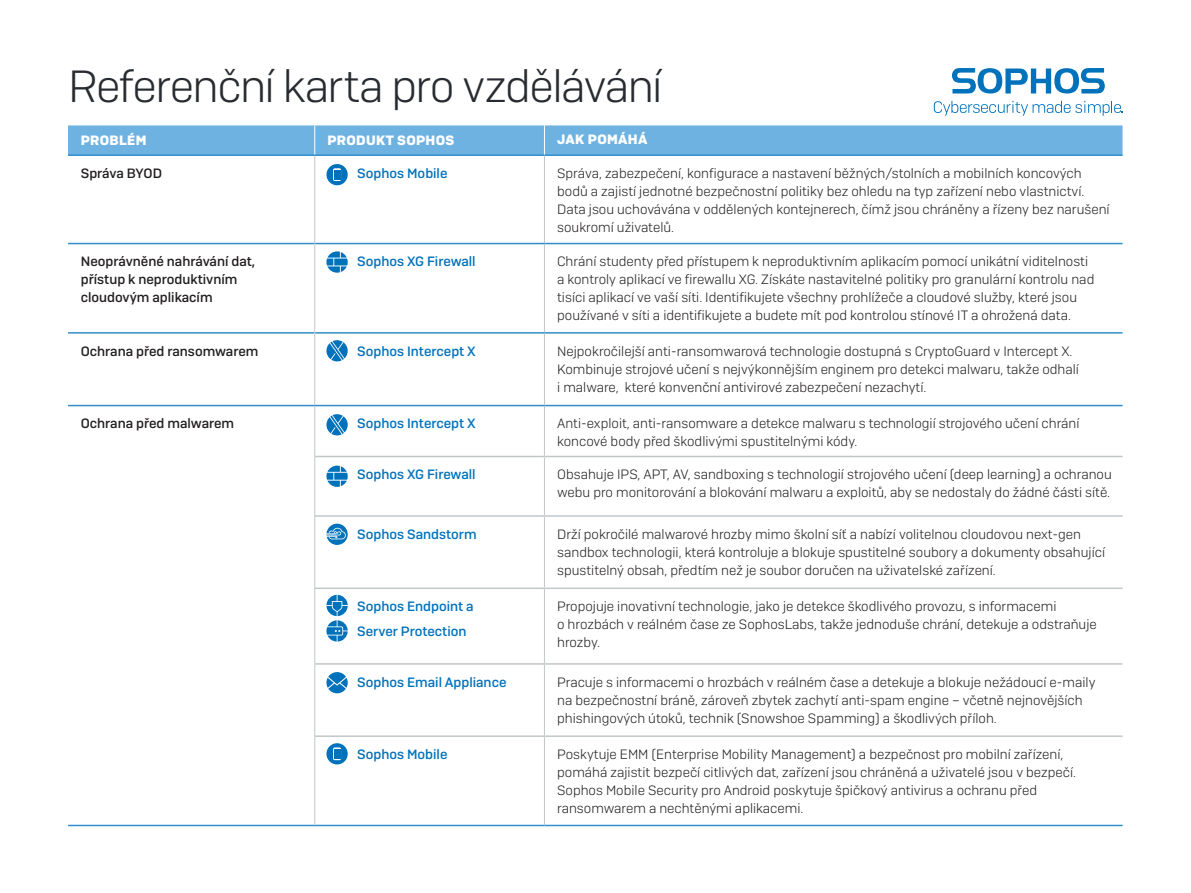
<style>
.page{position:relative;width:1191px;height:893px;background:#fff}
.page>*{position:absolute;margin:0;border:0;box-sizing:border-box;transform-origin:0 0}
.t1{font:300 45px "Sophos Sans";letter-spacing:-.035em;color:#282c31}
.t2{font:300 13.5px/18px "Sophos Sans";color:#231f20}
.t3{font:500 13.5px/24.8px "Sophos Sans";color:#0072bc}
.t4{font:500 13.5px/18px "Sophos Sans";color:#231f20}
.t5{font:700 13.5px "Sophos Sans";letter-spacing:.025em;color:#fff}
</style>
<div class="page">
<hr style="left:315px;top:154px;width:229px;height:2px;background:#308ecd">
<hr style="left:544px;top:244px;width:1px;height:88px;background:#c2c6c9">
<hr style="left:544px;top:334px;width:1px;height:71px;background:#c2c6c9">
<hr style="left:544px;top:665px;width:1px;height:70px;background:#c2c6c9">
<hr style="left:544px;top:737px;width:1px;height:88px;background:#c2c6c9">
<hr style="left:544px;top:406px;width:1px;height:50px;background:#c2c6c9">
<hr style="left:544px;top:457px;width:1px;height:58px;background:#c2c6c9">
<hr style="left:544px;top:517px;width:1px;height:71px;background:#c2c6c9">
<hr style="left:544px;top:589px;width:1px;height:74px;background:#c2c6c9">
<hr style="left:544px;top:154px;width:578px;height:2px;background:#308ecd">
<hr style="left:544px;top:156px;width:1px;height:87px;background:#c2c6c9">
<hr style="left:68px;top:154px;width:247px;height:2px;background:#308ecd">
<hr style="left:314px;top:156px;width:1px;height:88px;background:#c2c6c9">
<hr style="left:315px;top:243px;width:229px;height:1px;background:#308ecd">
<hr style="left:315px;top:332px;width:229px;height:2px;background:#308ecd">
<hr style="left:544px;top:243px;width:578px;height:1px;background:#308ecd">
<hr style="left:544px;top:332px;width:578px;height:2px;background:#308ecd">
<hr style="left:68px;top:243px;width:246px;height:1px;background:#308ecd">
<hr style="left:314px;top:244px;width:1px;height:89px;background:#c2c6c9">
<hr style="left:68px;top:332px;width:246px;height:2px;background:#308ecd">
<hr style="left:314px;top:333px;width:1px;height:72px;background:#c2c6c9">
<hr style="left:315px;top:405px;width:229px;height:1px;background:#308ecd">
<hr style="left:544px;top:405px;width:578px;height:1px;background:#308ecd">
<hr style="left:315px;top:825px;width:229px;height:1px;background:#308ecd">
<hr style="left:544px;top:825px;width:578px;height:1px;background:#308ecd">
<hr style="left:68px;top:405px;width:247px;height:1px;background:#308ecd">
<hr style="left:68px;top:825px;width:247px;height:1px;background:#308ecd">
<hr style="left:314px;top:665px;width:1px;height:71px;background:#c2c6c9">
<hr style="left:314px;top:736px;width:1px;height:89px;background:#c2c6c9">
<hr style="left:314px;top:406px;width:1px;height:50px;background:#c2c6c9">
<hr style="left:314px;top:456px;width:1px;height:60px;background:#c2c6c9">
<hr style="left:314px;top:516px;width:1px;height:72px;background:#c2c6c9">
<hr style="left:314px;top:588px;width:1px;height:75px;background:#c2c6c9">
<hr style="left:315px;top:456px;width:229px;height:1px;background:#c1c6c9">
<hr style="left:544px;top:456px;width:578px;height:1px;background:#c1c6c9">
<hr style="left:315px;top:515px;width:229px;height:2px;background:#c1c6c9">
<hr style="left:544px;top:515px;width:578px;height:2px;background:#c1c6c9">
<hr style="left:315px;top:588px;width:229px;height:1px;background:#c1c6c9">
<hr style="left:544px;top:588px;width:578px;height:1px;background:#c1c6c9">
<hr style="left:314px;top:663px;width:230px;height:2px;background:#c1c6c9">
<hr style="left:544px;top:663px;width:578px;height:2px;background:#c1c6c9">
<hr style="left:315px;top:735px;width:229px;height:2px;background:#c1c6c9">
<hr style="left:544px;top:735px;width:578px;height:2px;background:#c1c6c9">
<div style="left:68px;top:125px;width:1054px;height:30px;background:#6eb2e2"></div>
<svg style="left:326px;top:251px;width:22px;height:22px"></svg>
<svg style="left:326px;top:466px;width:22px;height:21px"></svg>
<svg style="left:326px;top:164px;width:22px;height:21px"></svg>
<svg style="left:326px;top:743px;width:22px;height:21px"></svg>
<svg style="left:326px;top:340px;width:22px;height:21px"></svg>
<svg style="left:326px;top:414px;width:22px;height:21px"></svg>
<svg style="left:326px;top:524px;width:22px;height:21px"></svg>
<svg style="left:326px;top:595px;width:22px;height:47px"></svg>
<svg style="left:326px;top:672px;width:22px;height:21px"></svg>
<svg style="left:952px;top:68px;width:152px;height:26px"></svg>
<svg style="left:933px;top:101px;width:190px;height:15px"></svg>
<h1 class="t1" style="left:68px;top:59px;width:596px">Referenční karta pro vzdělávání</h1>
<p class="t5" style="left:81px;top:132px;width:67px">PROBLÉM</p>
<p class="t5" style="left:327px;top:132px;width:128px">PRODUKT SOPHOS</p>
<p class="t5" style="left:557px;top:131px;width:92px">JAK POMÁHÁ</p>
<p class="t4" style="left:81px;top:164px;width:83px">Správa BYOD</p>
<p class="t3" style="left:357px;top:161px;width:92px">Sophos Mobile</p>
<p class="t2" style="left:557px;top:164px;width:554px">Správa, zabezpečení, konfigurace a nastavení běžných/stolních a mobilních koncových bodů a zajistí jednotné bezpečnostní politiky bez ohledu na typ zařízení nebo vlastnictví.<br>Data jsou uchovávána v oddělených kontejnerech, čímž jsou chráněny a řízeny bez narušení soukromí uživatelů.</p>
<p class="t4" style="left:81px;top:253px;width:176px">Neoprávněné nahrávání dat, přístup k neproduktivním cloudovým aplikacím</p>
<p class="t3" style="left:357px;top:249px;width:120px">Sophos XG Firewall</p>
<p class="t2" style="left:557px;top:252px;width:538px">Chrání studenty před přístupem k neproduktivním aplikacím pomocí unikátní viditelnosti a kontroly aplikací ve firewallu XG. Získáte nastavitelné politiky pro granulární kontrolu nad tisíci aplikací ve vaší síti. Identifikujete všechny prohlížeče a cloudové služby, které jsou používané v síti a identifikujete a budete mít pod kontrolou stínové IT a ohrožená data.</p>
<p class="t4" style="left:81px;top:342px;width:179px">Ochrana před ransomwarem</p>
<p class="t3" style="left:357px;top:338px;width:120px">Sophos Intercept X</p>
<p class="t2" style="left:557px;top:342px;width:523px">Nejpokročilejší anti-ransomwarová technologie dostupná s CryptoGuard v Intercept X.<br>Kombinuje strojové učení s nejvýkonnějším enginem pro detekci malwaru, takže odhalí i malware, které konvenční antivirové zabezpečení nezachytí.</p>
<p class="t4" style="left:81px;top:414px;width:155px">Ochrana před malwarem</p>
<p class="t3" style="left:357px;top:411px;width:120px">Sophos Intercept X</p>
<p class="t2" style="left:557px;top:414px;width:524px">Anti-exploit, anti-ransomware a detekce malwaru s technologií strojového učení chrání koncové body před škodlivými spustitelnými kódy.</p>
<p class="t3" style="left:357px;top:462px;width:120px">Sophos XG Firewall</p>
<p class="t2" style="left:557px;top:465px;width:556px">Obsahuje IPS, APT, AV, sandboxing s technologií strojového učení (deep learning) a ochranou webu pro monitorování a blokování malwaru a exploitů, aby se nedostaly do žádné části sítě.</p>
<p class="t3" style="left:357px;top:522px;width:121px">Sophos Sandstorm</p>
<p class="t2" style="left:557px;top:525px;width:549px">Drží pokročilé malwarové hrozby mimo školní síť a nabízí volitelnou cloudovou next-gen sandbox technologii, která kontroluje a blokuje spustitelné soubory a dokumenty obsahující spustitelný obsah, předtím než je soubor doručen na uživatelské zařízení.</p>
<p class="t3" style="left:357px;top:594px;width:118px">Sophos Endpoint a<br>Server Protection</p>
<p class="t2" style="left:557px;top:597px;width:541px">Propojuje inovativní technologie, jako je detekce škodlivého provozu, s informacemi<br>o hrozbách v reálném čase ze SophosLabs, takže jednoduše chrání, detekuje a odstraňuje hrozby.</p>
<p class="t3" style="left:357px;top:669px;width:151px">Sophos Email Appliance</p>
<p class="t2" style="left:557px;top:673px;width:540px">Pracuje s informacemi o hrozbách v reálném čase a detekuje a blokuje nežádoucí e-maily na bezpečnostní bráně, zároveň zbytek zachytí anti-spam engine – včetně nejnovějších phishingových útoků, technik (Snowshoe Spamming) a škodlivých příloh.</p>
<p class="t3" style="left:357px;top:742px;width:92px">Sophos Mobile</p>
<p class="t2" style="left:557px;top:745px;width:520px">Poskytuje EMM (Enterprise Mobility Management) a bezpečnost pro mobilní zařízení, pomáhá zajistit bezpečí citlivých dat, zařízení jsou chráněná a uživatelé jsou v bezpečí.<br>Sophos Mobile Security pro Android poskytuje špičkový antivirus a ochranu před ransomwarem a nechtěnými aplikacemi.</p>
</div>
